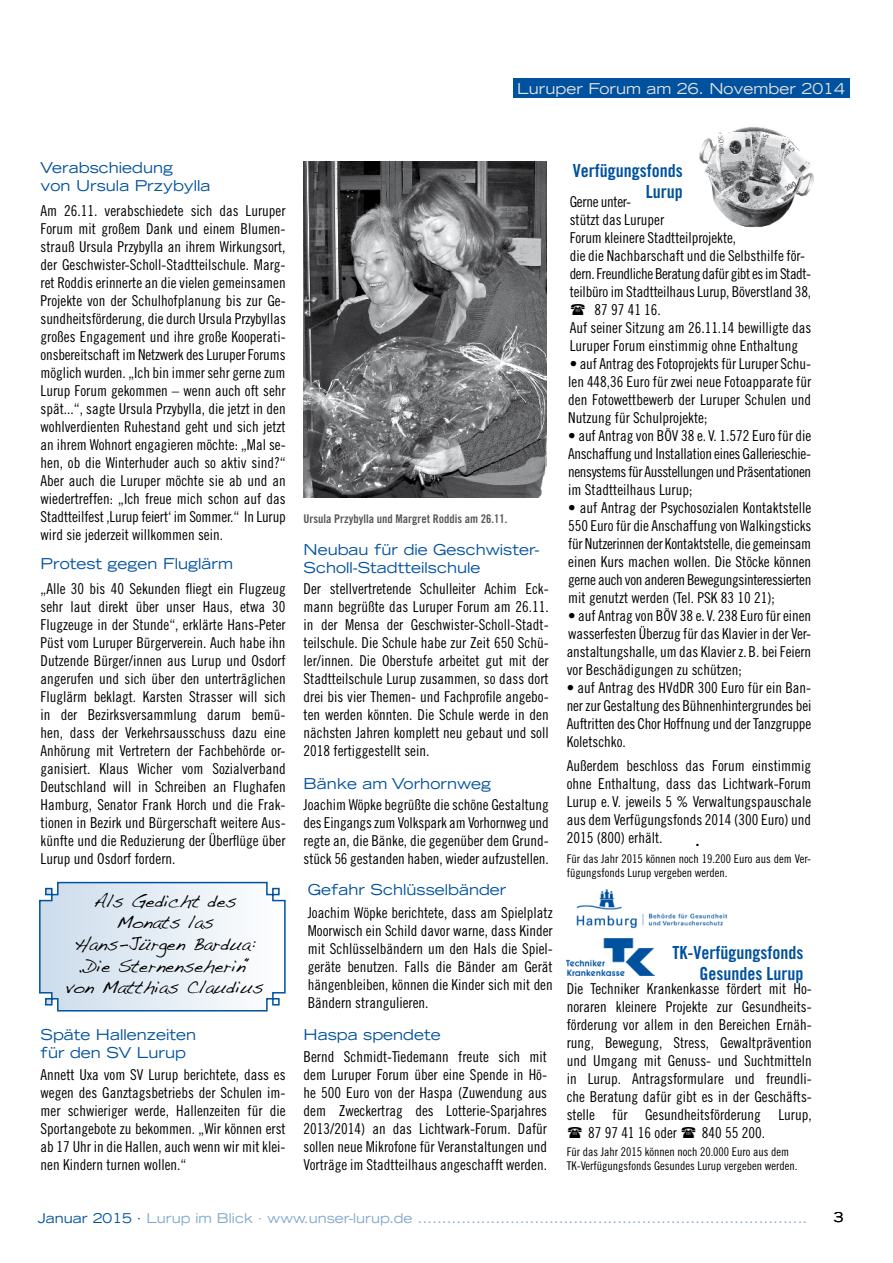
<style>
.page{position:relative;width:893px;height:1263px;background:#fff}
.page>*{position:absolute;margin:0;border:0;box-sizing:border-box;transform-origin:0 0}
.t1{font:18px/21.6px "Handwriting Dakota";color:#000;text-align:center}
.t2{font:18px/21px "Trade Gothic Bold Cond Twenty";color:#00519e;text-align:right}
.t3{font:15px/18px "Trade Gothic Cond Eighteen";color:#000;text-align:justify}
.t4{font:expanded 15px/18px "Trade Gothic LH";color:#00519e}
.t5{font:15px "Trade Gothic Cond Eighteen";letter-spacing:-.025em;color:#000}
.t6{font:expanded 15px "Trade Gothic LH";color:#e3e4e4}
.t7{font:15px "Trade Gothic Cond Eighteen";letter-spacing:-.02em;color:#000}
.t8{font:700 15px "Arial";color:#000}
.t9{font:expanded 13.5px "Trade Gothic LH";color:#80a8ce}
.t10{font:expanded 13.5px "Trade Gothic LH";color:#000}
.t11{font:12px/14.4px "Trade Gothic Cond Eighteen";color:#000}
.t12{font:12px "Trade Gothic Bold Cond Twenty";color:#58585a}
.s1{color:#00519e}
</style>
<div class="page">
<svg style="left:39px;top:881px;width:247px;height:131px"></svg>
<img style="left:566px;top:938px;width:89px;height:38px">
<img style="left:576px;top:889px;width:152px;height:39px">
<img style="left:699px;top:127px;width:115px;height:101px">
<div style="left:513px;top:78px;width:336px;height:20px;background:#00519e"></div>
<img style="left:304px;top:162px;width:242px;height:335px">
<p class="t6" style="left:517px;top:78px;width:329px">Luruper Forum am 26. November 2014</p>
<p class="t4" style="left:41px;top:158px;width:172px">Verabschiedung<br>von Ursula Przybylla</p>
<p class="t3" style="left:41px;top:201px;width:247px">Am 26.11. verabschiedete sich das Luruper Forum mit großem Dank und einem Blumen&shy;strauß Ursula Przybylla an ihrem Wirkungsort, der Geschwister-Scholl-Stadtteilschule. Marg&shy;ret Roddis erinnerte an die vielen gemeinsamen Projekte von der Schulhofplanung bis zur Ge&shy;sundheitsförderung, die durch Ursula Przybyllas großes Engagement und ihre große Kooperati&shy;onsbereitschaft im Netzwerk des Luruper Forums möglich wurden. „Ich bin immer sehr gerne zum Lurup Forum gekommen – wenn auch oft sehr spät...“, sagte Ursula Przybylla, die jetzt in den wohlverdienten Ruhestand geht und sich jetzt an ihrem Wohnort engagieren möchte: „Mal se&shy;hen, ob die Winterhuder auch so aktiv sind?“ Aber auch die Luruper möchte sie ab und an wiedertreffen: „Ich freue mich schon auf das Stadtteilfest ‚Lurup feiert‘ im Sommer.“ In Lurup wird sie jederzeit willkommen sein.</p>
<p class="t4" style="left:41px;top:555px;width:194px">Protest gegen Fluglärm</p>
<p class="t3" style="left:41px;top:580px;width:247px">„Alle 30 bis 40 Sekunden fliegt ein Flugzeug sehr laut direkt über unser Haus, etwa 30<br>Flugzeuge in der Stunde“, erklärte Hans-Peter Püst vom Luruper Bürgerverein. Auch habe ihn Dutzende Bürger/innen aus Lurup und Osdorf angerufen und sich über den unterträglichen Fluglärm beklagt. Karsten Strasser will sich in der Bezirksversammlung darum bemü&shy;hen, dass der Verkehrsausschuss dazu eine Anhörung mit Vertretern der Fachbehörde or&shy;ganisiert. Klaus Wicher vom Sozialverband Deutschland will in Schreiben an Flughafen Hamburg, Senator Frank Horch und die Frak&shy;tionen in Bezirk und Bürgerschaft weitere Aus&shy;künfte und die Reduzierung der Überflüge über Lurup und Osdorf fordern.</p>
<p class="t1" style="left:66px;top:890px;width:199px">Als Gedicht des<br>Monats las<br>Hans-Jürgen Bardua: „Die Sternenseherin“ von Matthias Claudius</p>
<p class="t4" style="left:41px;top:1025px;width:157px">Späte Hallenzeiten für den SV Lurup</p>
<p class="t3" style="left:41px;top:1066px;width:247px">Annett Uxa vom SV Lurup berichtete, dass es wegen des Ganztagsbetriebs der Schulen im&shy;mer schwieriger werde, Hallenzeiten für die Sportangebote zu bekommen. „Wir können erst ab 17 Uhr in die Hallen, auch wenn wir mit klei&shy;nen Kindern turnen wollen.“</p>
<p class="t12" style="left:304px;top:512px;width:205px">Ursula Przybylla und Margret Roddis am 26.11.</p>
<p class="t4" style="left:304px;top:540px;width:237px">Neubau für die Geschwister-<br>Scholl-Stadtteilschule</p>
<p class="t3" style="left:304px;top:580px;width:247px">Der stellvertretende Schulleiter Achim Eck&shy;mann begrüßte das Luruper Forum am 26.11. in der Mensa der Geschwister-Scholl-Stadt&shy;teilschule. Die Schule habe zur Zeit 650 Schü&shy;ler/innen. Die Oberstufe arbeitet gut mit der Stadtteilschule Lurup zusammen, so dass dort drei bis vier Themen- und Fachprofile angebo&shy;ten werden könnten. Die Schule werde in den nächsten Jahren komplett neu gebaut und soll 2018 fertiggestellt sein.</p>
<p class="t4" style="left:304px;top:774px;width:189px">Bänke am Vorhornweg</p>
<p class="t3" style="left:304px;top:796px;width:247px">Joachim Wöpke begrüßte die schöne Gestaltung des Eingangs zum Volkspark am Vorhornweg und regte an, die Bänke, die gegenüber dem Grund&shy;stück 56 gestanden haben, wieder aufzustellen.</p>
<p class="t4" style="left:308px;top:881px;width:200px">Gefahr Schlüsselbänder</p>
<p class="t3" style="left:308px;top:904px;width:247px">Joachim Wöpke berichtete, dass am Spielplatz Moorwisch ein Schild davor warne, dass Kinder mit Schlüsselbändern um den Hals die Spiel&shy;geräte benutzen. Falls die Bänder am Gerät hängenbleiben, können die Kinder sich mit den Bändern strangulieren.</p>
<p class="t4" style="left:304px;top:1025px;width:139px">Haspa spendete</p>
<p class="t3" style="left:304px;top:1048px;width:245px">Bernd Schmidt-Tiedemann freute sich mit dem Luruper Forum über eine Spende in Hö&shy;he 500 Euro von der Haspa (Zuwendung aus dem Zweckertrag des Lotterie-Sparjahres 2013/2014) an das Lichtwark-Forum. Dafür sollen neue Mikrofone für Veranstaltungen und Vorträge im Stadtteilhaus angeschafft werden.</p>
<p class="t2" style="left:573px;top:160px;width:111px">Verfügungsfonds<br>Lurup</p>
<p class="t7" style="left:570px;top:192px;width:63px">Gerne unter-</p>
<p class="t3" style="left:570px;top:210px;width:96px">stützt das Luruper</p>
<p class="t3" style="left:570px;top:228px;width:168px">Forum kleinere Stadtteilprojekte,</p>
<p class="t3" style="left:570px;top:246px;width:237px">die die Nachbarschaft und die Selbsthilfe för-</p>
<p class="t5" style="left:570px;top:264px;width:243px">dern. Freundliche Beratung dafür gibt es im Stadt-</p>
<p class="t3" style="left:570px;top:282px;width:243px">teilbüro im Stadtteilhaus Lurup, Böverstland 38,</p>
<p class="t3" style="left:594px;top:300px;width:68px">87 97 41 16.</p>
<p class="t3" style="left:570px;top:318px;width:243px">Auf seiner Sitzung am 26.11.14 bewilligte das</p>
<p class="t3" style="left:570px;top:336px;width:230px">Luruper Forum einstimmig ohne Enthaltung</p>
<p class="t3" style="left:568px;top:354px;width:245px">• auf Antrag des Fotoprojekts für Luruper Schu&shy;len 448,36 Euro für zwei neue Fotoapparate für den Fotowettbewerb der Luruper Schulen und Nutzung für Schulprojekte;</p>
<p class="t3" style="left:568px;top:426px;width:245px">• auf Antrag von BÖV 38 e. V. 1.572 Euro für die Anschaffung und Installation eines Gallerieschie&shy;nensystems für Ausstellungen und Präsentationen im Stadtteilhaus Lurup;</p>
<p class="t3" style="left:568px;top:498px;width:245px">• auf Antrag der Psychosozialen Kontaktstelle 550 Euro für die Anschaffung von Walkingsticks für Nutzerinnen der Kontaktstelle, die gemeinsam einen Kurs machen wollen. Die Stöcke können gerne auch von anderen Bewegungsinteressierten mit genutzt werden (Tel. PSK 83 10 21);</p>
<p class="t3" style="left:567px;top:606px;width:246px">• auf Antrag von BÖV 38 e. V. 238 Euro für einen wasserfesten Überzug für das Klavier in der Ver&shy;anstaltungshalle, um das Klavier z.B. bei Feiern vor Beschädigungen zu schützen;</p>
<p class="t3" style="left:567px;top:678px;width:246px">• auf Antrag des HVdDR 300 Euro für ein Ban&shy;ner zur Gestaltung des Bühnenhintergrundes bei Auftritten des Chor Hoffnung und der Tanzgruppe Koletschko.</p>
<p class="t3" style="left:567px;top:756px;width:246px">Außerdem beschloss das Forum einstimmig ohne Enthaltung, dass das Lichtwark-Forum Lurup e. V. jeweils 5 % Verwaltungspauschale aus dem Verfügungsfonds 2014 (300 Euro) und 2015 (800) erhält.</p>
<p class="t8" style="left:695px;top:830px;width:6px">.</p>
<p class="t11" style="left:567px;top:851px;width:246px">Für das Jahr 2015 können noch 19.200 Euro aus dem Ver&shy;fügungsfonds Lurup vergeben werden.</p>
<p class="t2" style="left:672px;top:941px;width:132px">TK-Verfügungsfonds<br>Gesundes Lurup</p>
<p class="t3" style="left:567px;top:979px;width:247px">Die Techniker Krankenkasse fördert mit Ho-</p>
<p class="t3" style="left:567px;top:997px;width:247px">noraren kleinere Projekte zur Gesundheits-</p>
<p class="t3" style="left:567px;top:1015px;width:247px">förderung vor allem in den Bereichen Ernäh-</p>
<p class="t3" style="left:567px;top:1033px;width:247px">rung, Bewegung, Stress, Gewaltprävention</p>
<p class="t3" style="left:567px;top:1051px;width:247px">und Umgang mit Genuss- und Suchtmitteln</p>
<p class="t3" style="left:567px;top:1069px;width:247px">in Lurup. Antragsformulare und freundli-</p>
<p class="t3" style="left:567px;top:1087px;width:247px">che Beratung dafür gibt es in der Geschäfts-</p>
<p class="t3" style="left:567px;top:1105px;width:247px">stelle für Gesundheitsförderung Lurup,</p>
<p class="t3" style="left:588px;top:1123px;width:91px">87 97 41 16 oder</p>
<p class="t3" style="left:702px;top:1123px;width:65px">840 55 200.</p>
<p class="t11" style="left:567px;top:1144px;width:232px">Für das Jahr 2015 können noch 20.000 Euro aus dem<br>TK-Verfügungsfonds Gesundes Lurup vergeben werden.</p>
<p class="t9" style="left:38px;top:1209px;width:771px"><span class="s1">Januar 2015 ·</span> Lurup im Blick · www.unser-lurup.de ................................................................................</p>
<p class="t10" style="left:834px;top:1209px;width:11px">3</p>
</div>
